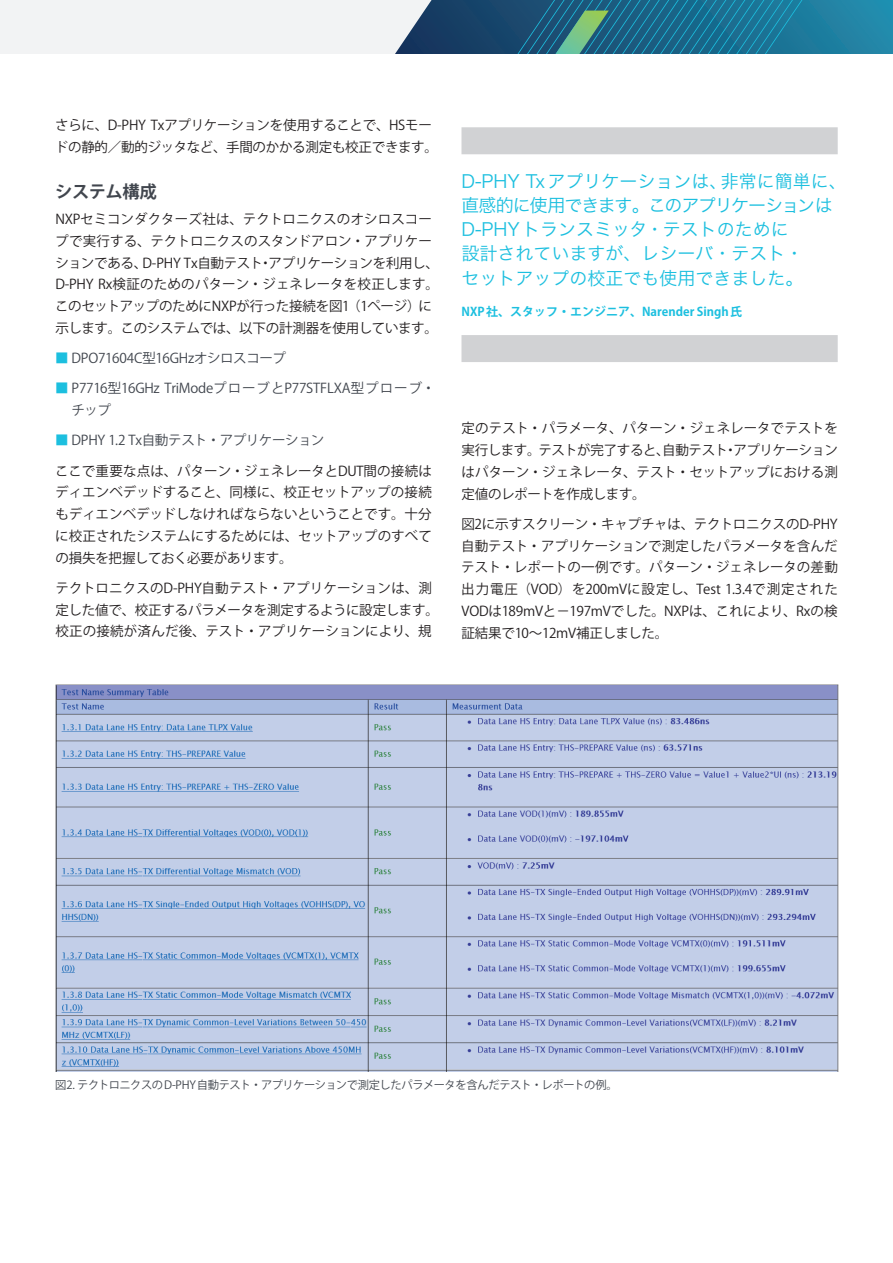
<style>
.page{position:relative;width:893px;height:1263px;background:#fff}
.page>*{position:absolute;margin:0;border:0;box-sizing:border-box;transform-origin:0 0}
.t1{font:18px/24.2px "Hira Kaku Std W3";color:#1cbfdf}
.t2{font:700 17.25px "Koz Go Pro";letter-spacing:-.025em;color:#41464e}
.t3{font:13.5px/21.8px "Koz Go Pro";letter-spacing:-.015em;color:#231f20}
.t4{font:13.5px/21.8px "Koz Go Pro";letter-spacing:-.02em;color:#41464e}
.t5{font:700 12px "Koz Go Pro";color:#1cbfdf}
.t6{font:11.25px "Koz Go Pro";letter-spacing:-.035em;color:#41464e}
.s1{color:#1cbfdf}
</style>
<div class="page">
<div style="left:0;top:0;width:875px;height:54px;background:#f2f3f4"></div>
<svg style="left:395px;top:0;width:498px;height:54px;background:#276e8c"></svg>
<div style="left:461px;top:127px;width:377px;height:27px;background:#d1d2d4"></div>
<div style="left:461px;top:335px;width:377px;height:27px;background:#d1d2d4"></div>
<img style="left:55px;top:684px;width:784px;height:387px">
<p class="t3" style="left:55px;top:114px;width:385px">さらに、D-PHY Txアプリケーションを使用することで、HSモードの静的／動的ジッタなど、手間のかかる測定も校正できます。</p>
<p class="t2" style="left:55px;top:180px;width:103px">システム構成</p>
<p class="t3" style="left:55px;top:209px;width:385px">NXPセミコンダクターズ社は、テクトロニクスのオシロスコープで実行する、テクトロニクスのスタンドアロン・アプリケーションである、D-PHY Tx自動テスト・アプリケーションを利用し、D-PHY Rx検証のためのパターン・ジェネレータを校正します。このセットアップのためにNXPが行った接続を図1（1ページ）に示します。このシステムでは、以下の計測器を使用しています。</p>
<p class="t4" style="left:55px;top:348px;width:232px"><span class="s1">■</span> DPO71604C型16GHzオシロスコープ</p>
<p class="t4" style="left:72px;top:378px;width:365px;text-indent:-16px"><span class="s1">■</span> P7716型16GHz TriModeプローブとP77STFLXA型プローブ・チップ</p>
<p class="t4" style="left:55px;top:430px;width:270px"><span class="s1">■</span> DPHY 1.2 Tx自動テスト・アプリケーション</p>
<p class="t3" style="left:55px;top:460px;width:378px;text-align:justify">ここで重要な点は、パターン・ジェネレータとDUT間の接続はディエンベデッドすること、同様に、校正セットアップの接続もディエンベデッドしなければならないということです。十分に校正されたシステムにするためには、セットアップのすべての損失を把握しておく必要があります。</p>
<p class="t3" style="left:55px;top:577px;width:385px">テクトロニクスのD-PHY自動テスト・アプリケーションは、測定した値で、校正するパラメータを測定するように設定します。校正の接続が済んだ後、テスト・アプリケーションにより、規</p>
<h1 class="t1" style="left:461px;top:169px;width:387px">D-PHY Txアプリケーションは、非常に簡単に、直感的に使用できます。このアプリケーションは<br>D-PHYトランスミッタ・テストのために<br>設計されていますが、レシーバ・テスト・<br>セットアップの校正でも使用できました。</h1>
<p class="t5" style="left:461px;top:303px;width:282px">NXP 社、スタッフ・エンジニア、Narender Singh 氏</p>
<p class="t3" style="left:461px;top:418px;width:378px;text-align:justify">定のテスト・パラメータ、パターン・ジェネレータでテストを実行します。テストが完了すると、自動テスト・アプリケーションはパターン・ジェネレータ、テスト・セットアップにおける測定値のレポートを作成します。</p>
<p class="t3" style="left:461px;top:513px;width:378px;text-align:justify">図2に示すスクリーン・キャプチャは、テクトロニクスのD-PHY自動テスト・アプリケーションで測定したパラメータを含んだテスト・レポートの一例です。パターン・ジェネレータの差動出力電圧（VOD）を200mVに設定し、Test 1.3.4で測定されたVODは189mVと－197mVでした。NXPは、これにより、Rxの検証結果で10～12mV補正しました。</p>
<p class="t6" style="left:55px;top:1078px;width:564px">図2. テクトロニクスのD-PHY自動テスト・アプリケーションで測定したパラメータを含んだテスト・レポートの例。</p>
</div>
